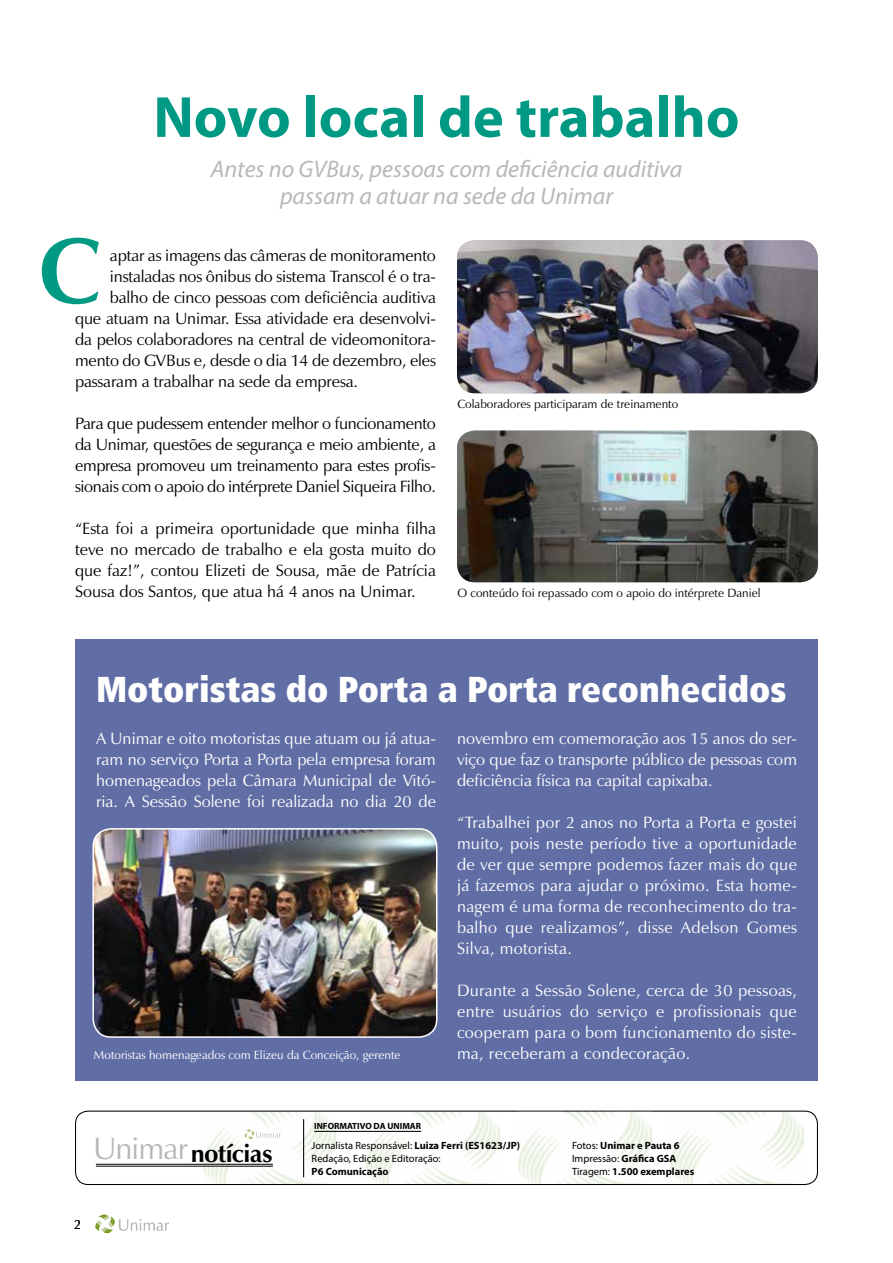
<style>
.page{position:relative;width:893px;height:1263px;background:#fff}
.page>*{position:absolute;margin:0;border:0;box-sizing:border-box;transform-origin:0 0}
.t1{font:700 93.75px "Zap";color:#009984}
.t2{font:700 58.5px "Myriad Pro";color:#009984}
.t3{font:900 condensed 36px "Frutiger LT Std";color:#fff}
.t4{font:700 25.05px "Zap";letter-spacing:-.02em;color:#000}
.t5{font:italic 24px/27px "Myriad Pro";color:#b9b8b8;text-align:center}
.t6{font:16.5px/21px "Zap";letter-spacing:.01em;color:#fff;text-align:justify}
.t7{font:16.5px/21px "Zap";letter-spacing:-.01em;color:#000;text-align:justify}
.t8{font:13.5px "Zap";color:#000}
.t9{font:12px "Zap";color:#000}
.t10{font:12px "Zap";color:#fff}
.t11{font:700 10.5px/12.6px "Myriad Pro";color:#000}
.t12{font:10.5px/12.6px "Myriad Pro";color:#000}
.t13{font:700 9px "Myriad Pro";color:#000}
.s1{font-weight:400;font-size:31.2px;color:#b9b8b8}
.s2{font-weight:700}
.s3{font-weight:400}
</style>
<div class="page">
<div style="left:75px;top:639px;width:743px;height:441px;background:#616ea5"></div>
<div style="left:75px;top:1110px;width:743px;height:75px;border:1px solid #000;border-radius:13px"></div>
<img style="left:367px;top:1112px;width:132px;height:72px">
<img style="left:519px;top:1112px;width:132px;height:72px">
<img style="left:671px;top:1112px;width:132px;height:72px">
<img style="left:203px;top:1112px;width:133px;height:71px">
<hr style="left:303px;top:1119px;width:1px;height:58px;background:#000">
<hr style="left:314px;top:1131px;width:107px;height:1px;background:#000">
<hr style="left:96px;top:1164px;width:177px;height:1px;background:#000">
<hr style="left:96px;top:1166px;width:177px;height:1px;background:#000">
<svg style="left:244px;top:1129px;width:37px;height:11px"></svg>
<img style="left:457px;top:240px;width:361px;height:153px">
<img style="left:457px;top:430px;width:361px;height:152px">
<img style="left:95px;top:829px;width:342px;height:208px">
<div style="left:92px;top:828px;width:345px;height:210px;border:2px solid #fff;border-radius:18px"></div>
<svg style="left:95px;top:1214px;width:74px;height:20px"></svg>
<h2 class="t2" style="left:153px;top:79px;width:588px">Novo local de trabalho</h2>
<h3 class="t5" style="left:211px;top:155px;width:473px">Antes no GVBus, pessoas com deficiência auditiva passam a atuar na sede da Unimar</h3>
<h1 class="t1" style="left:39px;top:213px;width:63px">C</h1>
<p class="t7" style="left:110px;top:245px;width:328px">aptar as imagens das câmeras de monitoramento</p>
<p class="t7" style="left:110px;top:266px;width:328px">instaladas nos ônibus do sistema Transcol é o tra-</p>
<p class="t7" style="left:110px;top:287px;width:328px">balho de cinco pessoas com deficiência auditiva</p>
<p class="t7" style="left:75px;top:308px;width:363px">que atuam na Unimar. Essa atividade era desenvolvi-</p>
<p class="t7" style="left:75px;top:329px;width:362px">da pelos colaboradores na central de videomonitora-</p>
<p class="t7" style="left:75px;top:350px;width:362px">mento do GVBus e, desde o dia 14 de dezembro, eles</p>
<p class="t7" style="left:75px;top:371px;width:285px">passaram a trabalhar na sede da empresa.</p>
<p class="t7" style="left:75px;top:413px;width:363px">Para que pudessem entender melhor o funcionamento da Unimar, questões de segurança e meio ambiente, a empresa promoveu um treinamento para estes profis&shy;sionais com o apoio do intérprete Daniel Siqueira Filho.</p>
<p class="t7" style="left:75px;top:518px;width:362px">“Esta foi a primeira oportunidade que minha filha teve no mercado de trabalho e ela gosta muito do que faz!”, contou Elizeti de Sousa, mãe de Patrícia Sousa dos Santos, que atua há 4 anos na Unimar.</p>
<p class="t9" style="left:457px;top:397px;width:222px">Colaboradores participaram de treinamento</p>
<p class="t9" style="left:457px;top:586px;width:305px">O conteúdo foi repassado com o apoio do intérprete Daniel</p>
<h3 class="t3" style="left:96px;top:667px;width:692px">Motoristas do Porta a Porta reconhecidos</h3>
<p class="t6" style="left:457px;top:728px;width:341px">novembro em comemoração aos 15 anos do ser&shy;viço que faz o transporte público de pessoas com deficiência física na capital capixaba.</p>
<p class="t6" style="left:457px;top:812px;width:342px">“Trabalhei por 2 anos no Porta a Porta e gostei muito, pois neste período tive a oportunidade de ver que sempre podemos fazer mais do que já fazemos para ajudar o próximo. Esta home&shy;nagem é uma forma de reconhecimento do tra&shy;balho que realizamos”, disse Adelson Gomes Silva, motorista.</p>
<p class="t6" style="left:457px;top:980px;width:341px">Durante a Sessão Solene, cerca de 30 pessoas, entre usuários do serviço e profissionais que cooperam para o bom funcionamento do siste&shy;ma, receberam a condecoração.</p>
<p class="t6" style="left:96px;top:728px;width:341px">A Unimar e oito motoristas que atuam ou já atua&shy;ram no serviço Porta a Porta pela empresa foram homenageados pela Câmara Municipal de Vitó&shy;ria. A Sessão Solene foi realizada no dia 20 de</p>
<p class="t10" style="left:94px;top:1047px;width:308px">Motoristas homenageados com Elizeu da Conceição, gerente</p>
<h3 class="t4" style="left:93px;top:1138px;width:181px"><span class="s1">Unimar</span>notícias</h3>
<p class="t8" style="left:74px;top:1216px;width:9px">2</p>
<p class="t13" style="left:314px;top:1120px;width:109px">INFORMATIVO DA UNIMAR</p>
<p class="t12" style="left:312px;top:1139px;width:210px">Jornalista Responsável: <span class="s2">Luiza Ferri (ES1623/JP)<br></span>Redação, Edição e Editoração:</p>
<p class="t11" style="left:312px;top:1164px;width:79px">P6 Comunicação</p>
<p class="t11" style="left:572px;top:1139px;width:124px"><span class="s3">Fotos:</span> Unimar e Pauta 6<br><span class="s3">Impressão:</span> Gráfica GSA<br><span class="s3">Tiragem:</span> 1.500 exemplares</p>
</div>
